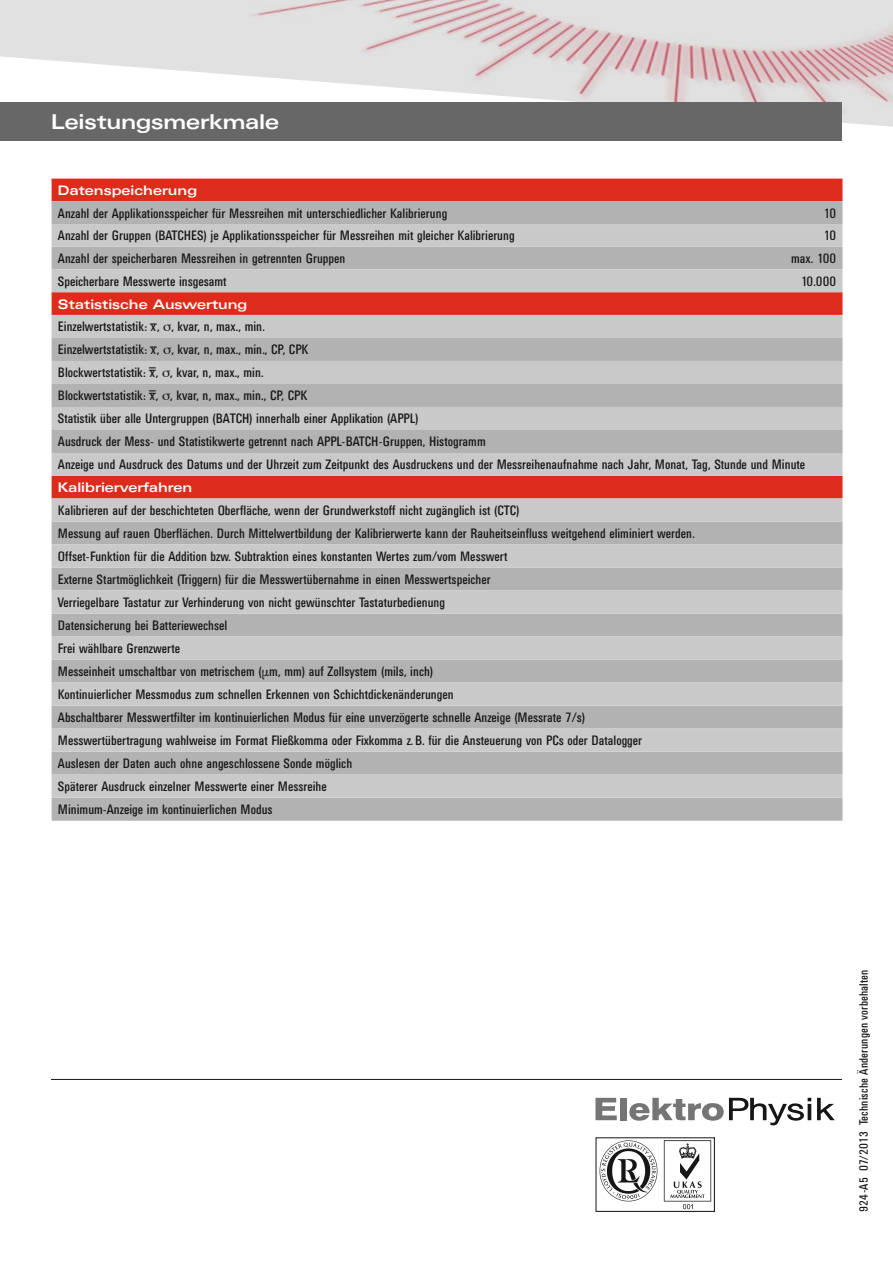
<style>
.page{position:relative;width:893px;height:1263px;background:#fff}
.page>*{position:absolute;margin:0;border:0;box-sizing:border-box;transform-origin:0 0}
.t1{font:700 21px "Univers Extended BQ";letter-spacing:-.005em;color:#fff}
.t2{font:13.5px/23px "Univers Condensed BQ";color:#151616}
.t3{font:700 13.5px "Univers Extended BQ";color:#fff}
.t4{font:12px "Univers Condensed BQ";letter-spacing:.015em;color:#151616}
</style>
<div class="page">
<img style="left:0;top:0;width:893px;height:127px">
<img style="left:599px;top:1140px;width:113px;height:70px">
<div style="left:596px;top:1137px;width:119px;height:75px;border:1px solid #151616"></div>
<svg style="left:595px;top:1098px;width:22px;height:22px"></svg>
<div style="left:620px;top:1098px;width:6px;height:22px;background:#747574"></div>
<svg style="left:629px;top:1098px;width:182px;height:27px"></svg>
<svg style="left:817px;top:1098px;width:18px;height:22px"></svg>
<hr style="left:51px;top:1079px;width:791px;height:1px;background:#151616">
<div style="left:0;top:102px;width:842px;height:38px;background:#676767"></div>
<div style="left:52px;top:179px;width:790px;height:22px;background:#dd2b1c"></div>
<div style="left:52px;top:201px;width:790px;height:620px;background:#b2b2b3"></div>
<svg style="left:52px;top:224px;width:790px;height:574px;background:#c1b3b3"></svg>
<svg style="left:164px;top:325px;width:7px;height:6px"></svg>
<svg style="left:164px;top:348px;width:7px;height:6px"></svg>
<svg style="left:163px;top:371px;width:7px;height:6px"></svg>
<svg style="left:163px;top:394px;width:7px;height:6px"></svg>
<h1 class="t1" style="left:51px;top:114px;width:230px">Leistungsmerkmale</h1>
<p class="t3" style="left:58px;top:185px;width:141px">Datenspeicherung</p>
<p class="t2" style="left:58px;top:203px;width:391px">Anzahl der Applikationsspeicher für Messreihen mit unterschiedlicher Kalibrierung</p>
<p class="t2" style="left:824px;top:203px;width:14px">10</p>
<p class="t2" style="left:58px;top:225px;width:458px">Anzahl der Gruppen (BATCHES) je Applikationsspeicher für Messreihen mit gleicher Kalibrierung</p>
<p class="t2" style="left:824px;top:225px;width:14px">10</p>
<p class="t2" style="left:58px;top:248px;width:289px">Anzahl der speicherbaren Messreihen in getrennten Gruppen</p>
<p class="t2" style="left:791px;top:248px;width:47px">max. 100</p>
<p class="t2" style="left:58px;top:271px;width:170px">Speicherbare Messwerte insgesamt</p>
<p class="t2" style="left:801px;top:271px;width:37px">10.000</p>
<p class="t3" style="left:58px;top:299px;width:191px">Statistische Auswertung</p>
<p class="t2" style="left:58px;top:316px;width:749px">Einzelwertstatistik: x−, , kvar, n, max., min.<br>Einzelwertstatistik: x−, , kvar, n, max., min., CP, CPK<br>Blockwertstatistik: x=, , kvar, n, max., min.<br>Blockwertstatistik: x=, , kvar, n, max., min., CP, CPK<br>Statistik über alle Untergruppen (BATCH) innerhalb einer Applikation (APPL)<br>Ausdruck der Mess- und Statistikwerte getrennt nach APPL-BATCH-Gruppen, Histogramm<br>Anzeige und Ausdruck des Datums und der Uhrzeit zum Zeitpunkt des Ausdruckens und der Messreihenaufnahme nach Jahr, Monat, Tag, Stunde und Minute</p>
<p class="t3" style="left:58px;top:483px;width:136px">Kalibrierverfahren</p>
<p class="t2" style="left:58px;top:500px;width:638px">Kalibrieren auf der beschichteten Oberfläche, wenn der Grundwerkstoff nicht zugänglich ist (CTC)<br>Messung auf rauen Oberflächen. Durch Mittelwertbildung der Kalibrierwerte kann der Rauheits einfluss weitgehend eliminiert werden.<br>Offset-Funktion für die Addition bzw. Subtraktion eines konstanten Wertes zum/vom Messwert<br>Externe Startmöglichkeit (Triggern) für die Messwertübernahme in einen Messwertspeicher<br>Verriegelbare Tastatur zur Verhinderung von nicht gewünschter Tastaturbedienung<br>Datensicherung bei Batteriewechsel<br>Frei wählbare Grenzwerte<br>Messeinheit umschaltbar von metrischem (μm, mm) auf Zollsystem (mils, inch)<br>Kontinuierlicher Messmodus zum schnellen Erkennen von Schichtdickenänderungen<br>Abschaltbarer Messwertfilter im kontinuierlichen Modus für eine unverzögerte schnelle Anzeige (Messrate 7/s)<br>Messwertübertragung wahlweise im Format Fließkomma oder Fixkomma z. B. für die Ansteuerung von PCs oder Datalogger<br>Auslesen der Daten auch ohne angeschlossene Sonde möglich<br>Späterer Ausdruck einzelner Messwerte einer Messreihe<br>Minimum-Anzeige im kontinuierlichen Modus</p>
<p class="t4" style="left:859px;top:1212px;width:244px;rotate:-90deg">924-A5 07/2013 Technische Änderungen vorbehalten</p>
</div>
